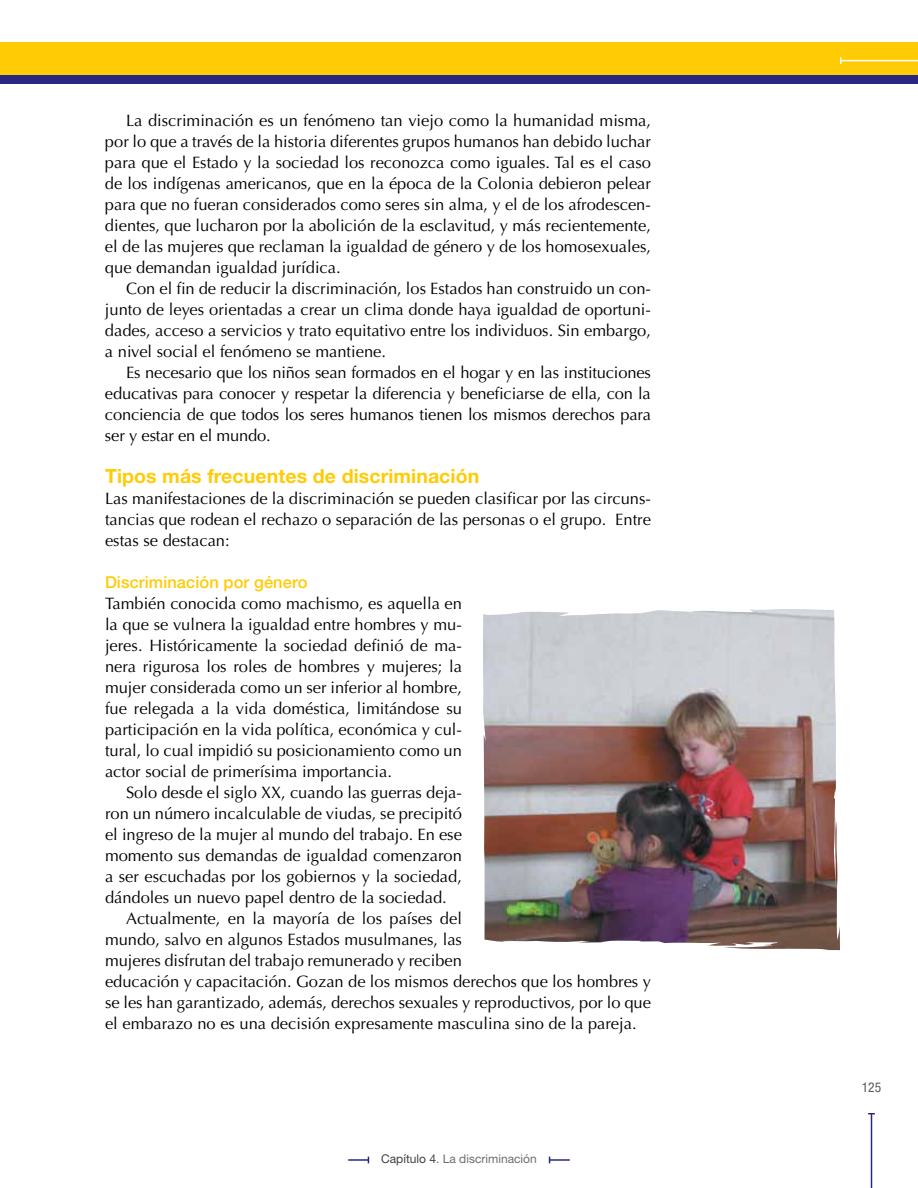
<style>
.page{position:relative;width:918px;height:1188px;background:#fff}
.page>*{position:absolute;margin:0;border:0;box-sizing:border-box;transform-origin:0 0}
.t1{font:700 19.5px "Helvetica Neue LT Std";letter-spacing:.005em;color:#ffcb05}
.t2{font:16.5px/21px "Optima LT Std";color:#000;text-align:justify}
.t3{font:500 16.5px "Helvetica Neue LT Std";letter-spacing:.005em;color:#ffcb05}
.t4{font:condensed 13.5px "Helvetica Neue LT Std";color:#58595b}
.t5{font:12px "Helvetica Neue LT Std";color:#6d6e71}
.s1{color:#414042}
</style>
<div class="page">
<hr style="left:871px;top:1114px;width:1px;height:74px;background:#282781">
<div style="left:0;top:72px;width:918px;height:12px;background:#282781"></div>
<div style="left:0;top:42px;width:918px;height:33px;background:#ffcb05"></div>
<hr style="left:841px;top:60px;width:77px;height:1px;background:#fff">
<svg style="left:840px;top:57px;width:2px;height:7px"></svg>
<img style="left:483px;top:609px;width:357px;height:341px">
<hr style="left:348px;top:1159px;width:20px;height:2px;background:#282781">
<hr style="left:550px;top:1159px;width:20px;height:2px;background:#282781">
<p class="t2" style="left:105px;top:110px;width:548px;text-indent:21px">La discriminación es un fenómeno tan viejo como la humanidad misma, por lo que a través de la historia diferentes grupos humanos han debido luchar para que el Estado y la sociedad los reconozca como iguales. Tal es el caso de los indígenas americanos, que en la época de la Colonia debieron pelear para que no fueran considerados como seres sin alma, y el de los afrodescen&shy;dientes, que lucharon por la abolición de la esclavitud, y más recientemente, el de las mujeres que reclaman la igualdad de género y de los homosexuales, que demandan igualdad jurídica.</p>
<p class="t2" style="left:105px;top:278px;width:548px;text-indent:21px">Con el fin de reducir la discriminación, los Estados han construido un con&shy;junto de leyes orientadas a crear un clima donde haya igualdad de oportuni&shy;dades, acceso a servicios y trato equitativo entre los individuos. Sin embargo, a nivel social el fenómeno se mantiene.</p>
<p class="t2" style="left:105px;top:362px;width:547px;text-indent:21px">Es necesario que los niños sean formados en el hogar y en las instituciones educativas para conocer y respetar la diferencia y beneficiarse de ella, con la conciencia de que todos los seres humanos tienen los mismos derechos para ser y estar en el mundo.</p>
<p class="t1" style="left:105px;top:464px;width:376px">Tipos más frecuentes de discriminación</p>
<p class="t2" style="left:105px;top:488px;width:548px">Las manifestaciones de la discriminación se pueden clasificar por las circuns&shy;tancias que rodean el rechazo o separación de las personas o el grupo. Entre estas se destacan:</p>
<p class="t3" style="left:105px;top:572px;width:204px">Discriminación por género</p>
<p class="t2" style="left:105px;top:593px;width:359px">También conocida como machismo, es aquella en la que se vulnera la igualdad entre hombres y mu&shy;jeres. Históricamente la sociedad definió de ma&shy;nera rigurosa los roles de hombres y mujeres; la mujer considerada como un ser inferior al hombre, fue relegada a la vida doméstica, limitándose su participación en la vida política, económica y cul&shy;tural, lo cual impidió su posicionamiento como un actor social de primerísima importancia.</p>
<p class="t2" style="left:126px;top:782px;width:338px">Solo desde el siglo XX, cuando las guerras deja-</p>
<p class="t2" style="left:105px;top:803px;width:359px">ron un número incalculable de viudas, se precipitó</p>
<p class="t2" style="left:105px;top:824px;width:358px">el ingreso de la mujer al mundo del trabajo. En ese</p>
<p class="t2" style="left:105px;top:845px;width:358px">momento sus demandas de igualdad comenzaron</p>
<p class="t2" style="left:105px;top:866px;width:359px">a ser escuchadas por los gobiernos y la sociedad,</p>
<p class="t2" style="left:105px;top:887px;width:343px">dándoles un nuevo papel dentro de la sociedad.</p>
<p class="t2" style="left:126px;top:908px;width:338px">Actualmente, en la mayoría de los países del</p>
<p class="t2" style="left:105px;top:929px;width:359px">mundo, salvo en algunos Estados musulmanes, las</p>
<p class="t2" style="left:105px;top:950px;width:358px">mujeres disfrutan del trabajo remunerado y reciben</p>
<p class="t2" style="left:105px;top:971px;width:547px">educación y capacitación. Gozan de los mismos derechos que los hombres y</p>
<p class="t2" style="left:105px;top:992px;width:547px">se les han garantizado, además, derechos sexuales y reproductivos, por lo que</p>
<p class="t2" style="left:105px;top:1013px;width:533px">el embarazo no es una decisión expresamente masculina sino de la pareja.</p>
<p class="t5" style="left:381px;top:1152px;width:157px"><span class="s1">Capítulo 4</span>. La discriminación</p>
<p class="t4" style="left:862px;top:1079px;width:21px">125</p>
</div>
